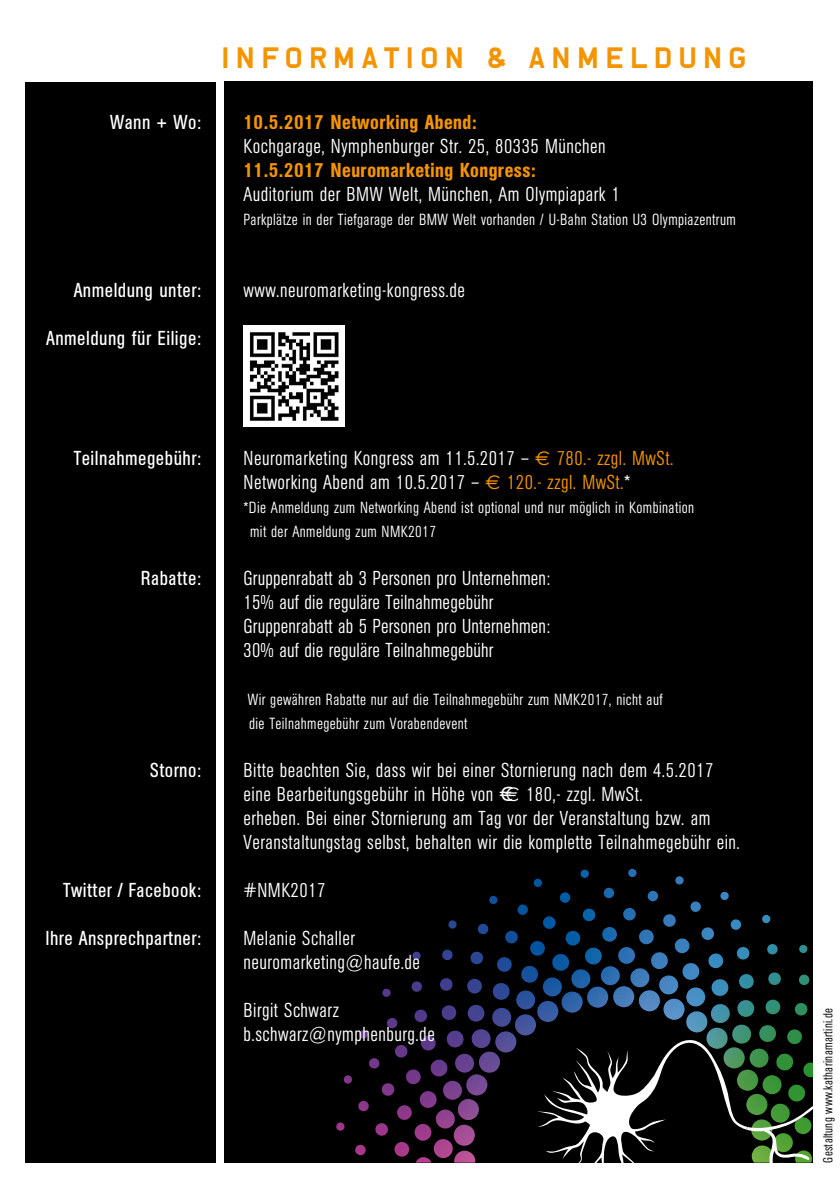
<style>
.page{position:relative;width:840px;height:1191px;background:#fff}
.page>*{position:absolute;margin:0;border:0;box-sizing:border-box;transform-origin:0 0}
.t1{font:28px "Alpha Headline";letter-spacing:.16em;color:#f39400}
.t2{font:300 20px/24px "AG Buch Condensed BQ";letter-spacing:.025em;color:#fff}
.t3{font:20px "AG Buch Condensed BQ";letter-spacing:.025em;color:#fff}
.t4{font:500 20px "AG Buch Condensed BQ";letter-spacing:.025em;color:#f39400}
.t5{font:300 16px/24px "AG Buch Condensed BQ";letter-spacing:.025em;color:#fff}
.t6{font:300 13px "AG Buch Condensed BQ";letter-spacing:.025em;color:#000}
.s1{font-family:"Euro Sans";font-weight:400;color:#f39400}
.s2{color:#f39400}
.s3{font-family:"Euro Sans";font-weight:400}
</style>
<div class="page">
<div style="left:224px;top:81px;width:588px;height:1081px;background:#000"></div>
<svg style="left:336px;top:868px;width:474px;height:294px"></svg>
<div style="left:26px;top:82px;width:189px;height:1080px;background:#000"></div>
<img style="left:243px;top:325px;width:101px;height:101px">
<svg style="left:536px;top:1037px;width:277px;height:126px"></svg>
<p class="t3" style="left:110px;top:110px;width:93px">Wann + Wo:</p>
<p class="t3" style="left:74px;top:278px;width:129px">Anmeldung unter:</p>
<p class="t3" style="left:46px;top:326px;width:157px">Anmeldung für Eilige:</p>
<h1 class="t1" style="left:220px;top:40px;width:528px">INFORMATION &amp; ANMELDUNG</h1>
<p class="t4" style="left:243px;top:110px;width:235px">10.5.2017 Networking Abend:</p>
<p class="t2" style="left:243px;top:134px;width:363px">Kochgarage, Nymphenburger Str. 25, 80335 München</p>
<p class="t4" style="left:243px;top:158px;width:293px">11.5.2017 Neuromarketing Kongress:</p>
<p class="t2" style="left:243px;top:182px;width:378px">Auditorium der BMW Welt, München, Am Olympiapark 1</p>
<p class="t5" style="left:243px;top:208px;width:493px">Parkplätze in der Tiefgarage der BMW Welt vorhanden / U-Bahn Station U3 Olympiazentrum</p>
<p class="t2" style="left:243px;top:278px;width:223px">www.neuromarketing-kongress.de</p>
<p class="t3" style="left:74px;top:446px;width:129px">Teilnahmegebühr:</p>
<p class="t3" style="left:141px;top:566px;width:62px">Rabatte:</p>
<p class="t3" style="left:150px;top:758px;width:53px">Storno:</p>
<p class="t3" style="left:63px;top:878px;width:140px">Twitter / Facebook:</p>
<p class="t3" style="left:45px;top:926px;width:157px">Ihre Ansprechpartner:</p>
<p class="t2" style="left:243px;top:446px;width:431px">Neuromarketing Kongress am 11.5.2017 – <span class="s1">E</span> <span class="s2">780.- zzgl. MwSt.<br></span>Networking Abend am 10.5.2017 – <span class="s1">E</span> <span class="s2">120.- zzgl. MwSt.</span>*</p>
<p class="t5" style="left:250px;top:496px;width:445px;text-indent:-7px">*Die Anmeldung zum Networking Abend ist optional und nur möglich in Kombination mit der Anmeldung zum NMK2017</p>
<p class="t2" style="left:243px;top:566px;width:308px">Gruppenrabatt ab 3 Personen pro Unternehmen:<br>15% auf die reguläre Teilnahmegebühr Gruppenrabatt ab 5 Personen pro Unternehmen:<br>30% auf die reguläre Teilnahmegebühr</p>
<p class="t5" style="left:248px;top:688px;width:416px">Wir gewähren Rabatte nur auf die Teilnahmegebühr zum NMK2017, nicht auf die Teilnahmegebühr zum Vorabendevent</p>
<p class="t2" style="left:243px;top:758px;width:497px">Bitte beachten Sie, dass wir bei einer Stornierung nach dem 4.5.2017 eine Bearbeitungsgebühr in Höhe von €<span class="s3">E</span> 180,- zzgl. MwSt.<br>erheben. Bei einer Stornierung am Tag vor der Veranstaltung bzw. am Veranstaltungstag selbst, behalten wir die komplette Teilnahmegebühr ein.</p>
<p class="t2" style="left:243px;top:878px;width:83px">#NMK2017</p>
<p class="t2" style="left:243px;top:926px;width:178px">Melanie Schaller neuromarketing@haufe.de</p>
<p class="t2" style="left:243px;top:998px;width:193px">Birgit Schwarz b.schwarz@nymphenburg.de</p>
<p class="t6" style="left:820px;top:1162px;width:156px;rotate:-90deg">Gestaltung www.katharinamartini.de</p>
</div>
